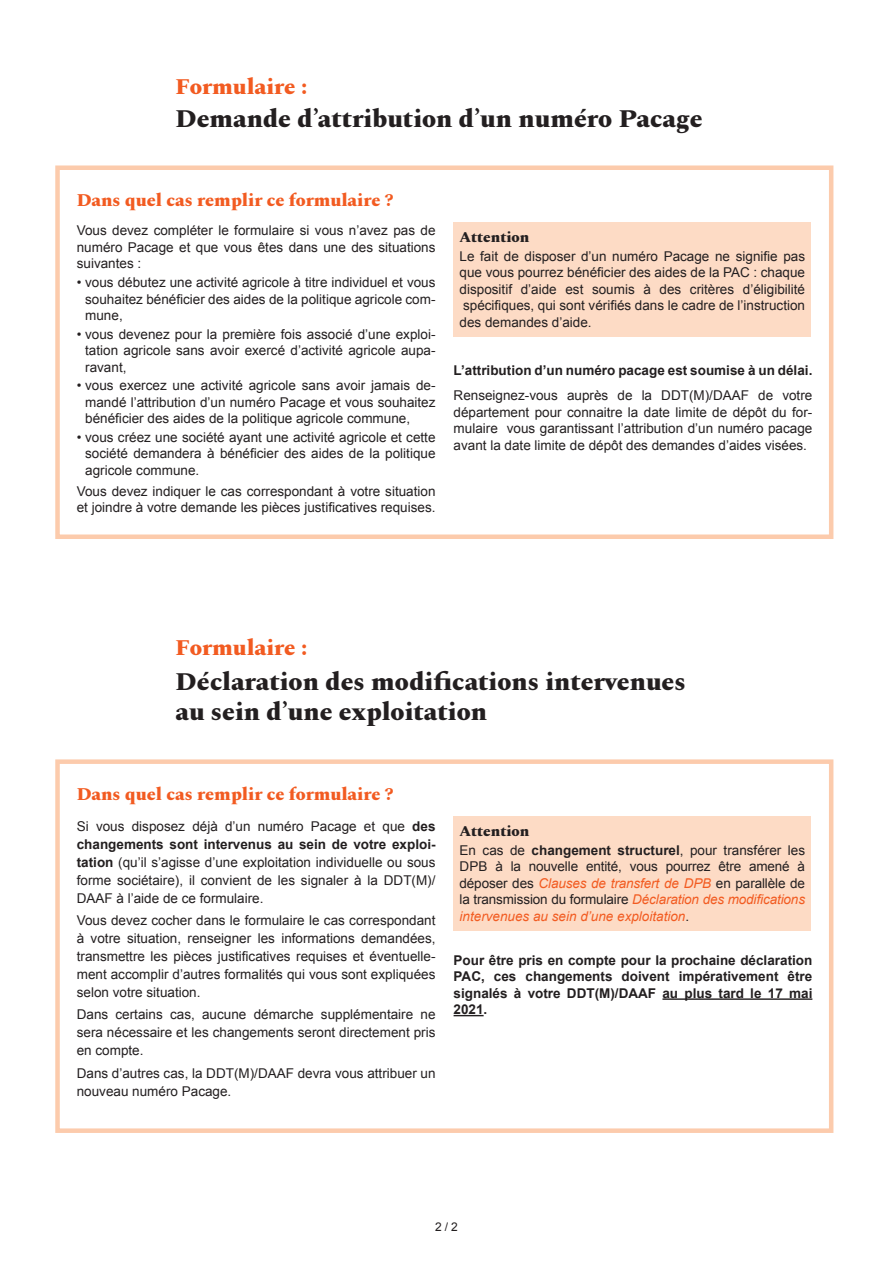
<style>
.page{position:relative;width:893px;height:1263px;background:#fff}
.page>*{position:absolute;margin:0;border:0;box-sizing:border-box;transform-origin:0 0}
.t1{font:800 25.5px/30px "Spectral";color:#231f20}
.t2{font:800 22.5px "Spectral";color:#f25b21}
.t3{font:800 18px "Spectral";color:#f25b21}
.t4{font:800 15px "Spectral";color:#231f20}
.t5{font:13.5px/16.5px "Arial";color:#231f20;text-align:justify}
.t6{font:700 13.5px/16.5px "Arial";color:#231f20;text-align:justify}
.t7{font:12px "Arial";color:#231f20}
.s1{font-weight:700}
.s2{font-style:italic;color:#f25b21}
</style>
<div class="page">
<div style="left:55px;top:165px;width:778px;height:374px;border:4px solid #fccbac"></div>
<div style="left:55px;top:759px;width:778px;height:374px;border:4px solid #fccbac"></div>
<div style="left:454px;top:222px;width:357px;height:115px;background:#fddbc5"></div>
<hr style="left:662px;top:998px;width:150px;height:2px;background:#231f20">
<hr style="left:454px;top:1015px;width:30px;height:1px;background:#231f20">
<div style="left:454px;top:816px;width:357px;height:115px;background:#fddbc5"></div>
<h2 class="t2" style="left:175px;top:70px;width:133px">Formulaire :</h2>
<h1 class="t1" style="left:175px;top:101px;width:529px">Demande d’attribution d’un numéro Pacage</h1>
<h3 class="t3" style="left:77px;top:187px;width:318px">Dans quel cas remplir ce formulaire ?</h3>
<p class="t5" style="left:77px;top:223px;width:360px">Vous devez compléter le formulaire si vous n’avez pas de numéro Pacage et que vous êtes dans une des situations suivantes :</p>
<p class="t5" style="left:85px;top:274px;width:352px;text-indent:-8px">• vous débutez une activité agricole à titre individuel et vous souhaitez bénéficier des aides de la politique agricole com&shy;mune,</p>
<p class="t5" style="left:85px;top:326px;width:352px;text-indent:-8px">• vous devenez pour la première fois associé d’une exploi&shy;tation agricole sans avoir exercé d’activité agricole aupa&shy;ravant,</p>
<p class="t5" style="left:85px;top:377px;width:352px;text-indent:-8px">• vous exercez une activité agricole sans avoir jamais de&shy;mandé l’attribution d’un numéro Pacage et vous souhaitez bénéficier des aides de la politique agricole commune,</p>
<p class="t5" style="left:85px;top:429px;width:352px;text-indent:-8px">• vous créez une société ayant une activité agricole et cette société demandera à bénéficier des aides de la politique agricole commune.</p>
<p class="t5" style="left:77px;top:483px;width:360px">Vous devez indiquer le cas correspondant à votre situation et joindre à votre demande les pièces justificatives requises.</p>
<p class="t4" style="left:460px;top:226px;width:71px">Attention</p>
<p class="t5" style="left:460px;top:248px;width:347px">Le fait de disposer d’un numéro Pacage ne signifie pas que vous pourrez bénéficier des aides de la PAC : chaque dispositif d’aide est soumis à des critères d’éligibilité spécifiques, qui sont vérifiés dans le cadre de l’instruction des demandes d’aide.</p>
<p class="t6" style="left:454px;top:362px;width:360px">L’attribution d’un numéro pacage est soumise à un délai.</p>
<p class="t5" style="left:454px;top:387px;width:360px">Renseignez-vous auprès de la DDT(M)/DAAF de votre département pour connaitre la date limite de dépôt du for&shy;mulaire vous garantissant l’attribution d’un numéro pacage avant la date limite de dépôt des demandes d’aides visées.</p>
<h2 class="t2" style="left:175px;top:631px;width:133px">Formulaire :</h2>
<h1 class="t1" style="left:175px;top:664px;width:512px">Déclaration des modifications intervenues au sein d’une exploitation</h1>
<h3 class="t3" style="left:77px;top:781px;width:318px">Dans quel cas remplir ce formulaire ?</h3>
<p class="t5" style="left:77px;top:817px;width:360px;line-height:18px">Si vous disposez déjà d’un numéro Pacage et que <span class="s1">des changements sont intervenus au sein de votre exploi&shy;tation</span> (qu’il s’agisse d’une exploitation individuelle ou sous forme sociétaire), il convient de les signaler à la DDT(M)/ DAAF à l’aide de ce formulaire.</p>
<p class="t5" style="left:77px;top:911px;width:360px;line-height:18px">Vous devez cocher dans le formulaire le cas correspondant à votre situation, renseigner les informations demandées, transmettre les pièces justificatives requises et éventuelle&shy;ment accomplir d’autres formalités qui vous sont expliquées selon votre situation.</p>
<p class="t5" style="left:77px;top:1006px;width:360px;line-height:18px">Dans certains cas, aucune démarche supplémentaire ne sera nécessaire et les changements seront directement pris en compte.</p>
<p class="t5" style="left:77px;top:1064px;width:360px;line-height:18px">Dans d’autres cas, la DDT(M)/DAAF devra vous attribuer un nouveau numéro Pacage.</p>
<p class="t4" style="left:460px;top:820px;width:71px">Attention</p>
<p class="t5" style="left:460px;top:842px;width:347px">En cas de <span class="s1">changement structurel</span>, pour transférer les DPB à la nouvelle entité, vous pourrez être amené à déposer des <span class="s2">Clauses de transfert de DPB</span> en parallèle de la transmission du formulaire <span class="s2">Déclaration des modifications intervenues au sein d’une exploitation</span>.</p>
<p class="t6" style="left:454px;top:952px;width:360px">Pour être pris en compte pour la prochaine déclaration PAC, ces changements doivent impérativement être signalés à votre DDT(M)/DAAF au plus tard le 17 mai 2021.</p>
<p class="t7" style="left:435px;top:1219px;width:24px">2 / 2</p>
</div>
